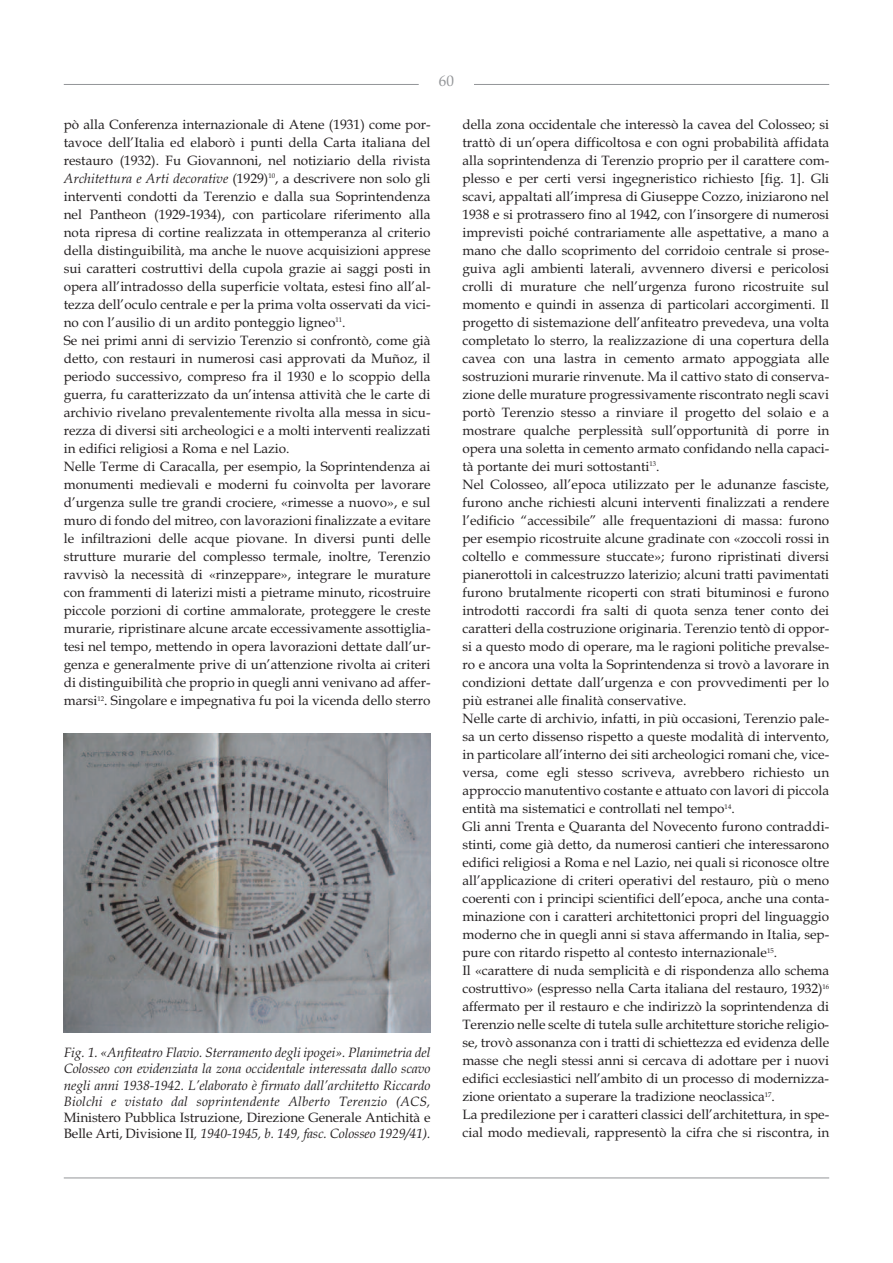
<style>
.page{position:relative;width:893px;height:1263px;background:#fff}
.page>*{position:absolute;margin:0;border:0;box-sizing:border-box;transform-origin:0 0}
.t1{font:15px "Book Antiqua";color:#939598}
.t2{font:13.5px/18px "Book Antiqua";color:#231f20}
.t3{font:italic 13.5px/16.4px "Book Antiqua";letter-spacing:.015em;color:#231f20;text-align:justify}
.s1{font-style:italic}
</style>
<div class="page">
<hr style="left:64px;top:84px;width:355px;height:1px;background:#939598">
<hr style="left:474px;top:84px;width:355px;height:1px;background:#939598">
<hr style="left:64px;top:1177px;width:765px;height:1px;background:#939598">
<img style="left:64px;top:733px;width:367px;height:299px">
<p class="t1" style="left:439px;top:72px;width:16px">60</p>
<p class="t2" style="left:64px;top:115px;width:368px">pò alla Conferenza internazionale di Atene (1931) come por&shy;tavoce dell’Italia ed elaborò i punti della Carta italiana del restauro (1932). Fu Giovannoni, nel notiziario della rivista <span class="s1">Architettura e Arti decorative</span> (1929)<sup>10</sup>, a descrivere non solo gli interventi condotti da Terenzio e dalla sua Soprintendenza nel Pantheon (1929-1934), con particolare riferimento alla nota ripresa di cortine realizzata in ottemperanza al criterio della distinguibilità, ma anche le nuove acquisizioni apprese sui caratteri costruttivi della cupola grazie ai saggi posti in opera all’intradosso della superficie voltata, estesi fino all’al&shy;tezza dell’oculo centrale e per la prima volta osservati da vici&shy;no con l’ausilio di un ardito ponteggio ligneo<sup>11</sup>.<br>Se nei primi anni di servizio Terenzio si confrontò, come già detto, con restauri in numerosi casi approvati da Muñoz, il periodo successivo, compreso fra il 1930 e lo scoppio della guerra, fu caratterizzato da un’intensa attività che le carte di archivio rivelano prevalentemente rivolta alla messa in sicu&shy;rezza di diversi siti archeologici e a molti interventi realizzati in edifici religiosi a Roma e nel Lazio.<br>Nelle Terme di Caracalla, per esempio, la Soprintendenza ai monumenti medievali e moderni fu coinvolta per lavorare d’urgenza sulle tre grandi crociere, «rimesse a nuovo», e sul muro di fondo del mitreo, con lavorazioni finalizzate a evitare le infiltrazioni delle acque piovane. In diversi punti delle strutture murarie del complesso termale, inoltre, Terenzio ravvisò la necessità di «rinzeppare», integrare le murature con frammenti di laterizi misti a pietrame minuto, ricostruire piccole porzioni di cortine ammalorate, proteggere le creste murarie, ripristinare alcune arcate eccessivamente assottiglia&shy;tesi nel tempo, mettendo in opera lavorazioni dettate dall’ur&shy;genza e generalmente prive di un’attenzione rivolta ai criteri di distinguibilità che proprio in quegli anni venivano ad affer&shy;marsi<sup>12</sup>. Singolare e impegnativa fu poi la vicenda dello sterro</p>
<p class="t2" style="left:462px;top:115px;width:368px">della zona occidentale che interessò la cavea del Colosseo; si trattò di un’opera difficoltosa e con ogni probabilità affidata alla soprintendenza di Terenzio proprio per il carattere com&shy;plesso e per certi versi ingegneristico richiesto [fig. 1]. Gli scavi, appaltati all’impresa di Giuseppe Cozzo, iniziarono nel 1938 e si protrassero fino al 1942, con l’insorgere di numerosi imprevisti poiché contrariamente alle aspettative, a mano a mano che dallo scoprimento del corridoio centrale si prose&shy;guiva agli ambienti laterali, avvennero diversi e pericolosi crolli di murature che nell’urgenza furono ricostruite sul momento e quindi in assenza di particolari accorgimenti. Il progetto di sistemazione dell’anfiteatro prevedeva, una volta completato lo sterro, la realizzazione di una copertura della cavea con una lastra in cemento armato appoggiata alle sostruzioni murarie rinvenute. Ma il cattivo stato di conserva&shy;zione delle murature progressivamente riscontrato negli scavi portò Terenzio stesso a rinviare il progetto del solaio e a mostrare qualche perplessità sull’opportunità di porre in opera una soletta in cemento armato confidando nella capaci&shy;tà portante dei muri sottostanti<sup>13</sup>.<br>Nel Colosseo, all’epoca utilizzato per le adunanze fasciste, furono anche richiesti alcuni interventi finalizzati a rendere l’edificio “accessibile” alle frequentazioni di massa: furono per esempio ricostruite alcune gradinate con «zoccoli rossi in coltello e commessure stuccate»; furono ripristinati diversi pianerottoli in calcestruzzo laterizio; alcuni tratti pavimentati furono brutalmente ricoperti con strati bituminosi e furono introdotti raccordi fra salti di quota senza tener conto dei caratteri della costruzione originaria. Terenzio tentò di oppor&shy;si a questo modo di operare, ma le ragioni politiche prevalse&shy;ro e ancora una volta la Soprintendenza si trovò a lavorare in condizioni dettate dall’urgenza e con provvedimenti per lo più estranei alle finalità conservative.<br>Nelle carte di archivio, infatti, in più occasioni, Terenzio pale&shy;sa un certo dissenso rispetto a queste modalità di intervento, in particolare all’interno dei siti archeologici romani che, vice&shy;versa, come egli stesso scriveva, avrebbero richiesto un approccio manutentivo costante e attuato con lavori di piccola entità ma sistematici e controllati nel tempo<sup>14</sup>.<br>Gli anni Trenta e Quaranta del Novecento furono contraddi&shy;stinti, come già detto, da numerosi cantieri che interessarono edifici religiosi a Roma e nel Lazio, nei quali si riconosce oltre all’applicazione di criteri operativi del restauro, più o meno coerenti con i principi scientifici dell’epoca, anche una conta&shy;minazione con i caratteri architettonici propri del linguaggio moderno che in quegli anni si stava affermando in Italia, sep&shy;pure con ritardo rispetto al contesto internazionale<sup>15</sup>.<br>Il «carattere di nuda semplicità e di rispondenza allo schema costruttivo» (espresso nella Carta italiana del restauro, 1932)<sup>16 </sup>affermato per il restauro e che indirizzò la soprintendenza di Terenzio nelle scelte di tutela sulle architetture storiche religio&shy;se, trovò assonanza con i tratti di schiettezza ed evidenza delle masse che negli stessi anni si cercava di adottare per i nuovi edifici ecclesiastici nell’ambito di un processo di modernizza&shy;zione orientato a superare la tradizione neoclassica<sup>17</sup>.<br>La predilezione per i caratteri classici dell’architettura, in spe&shy;cial modo medievali, rappresentò la cifra che si riscontra, in</p>
<p class="t3" style="left:64px;top:1044px;width:368px">Fig. 1. «Anfiteatro Flavio. Sterramento degli ipogei». Planimetria del Colosseo con evidenziata la zona occidentale interessata dallo scavo negli anni 1938-1942. L’elaborato è firmato dall’architetto Riccardo Biolchi e vistato dal soprintendente Alberto Terenzio (ACS,</p>
<p class="t2" style="left:64px;top:1109px;width:368px;line-height:16.4px">Ministero Pubblica Istruzione, Direzione Generale Antichità e<br>Belle Arti, Divisione II<span class="s1">, 1940-1945, b. 149, fasc. Colosseo 1929/41).</span></p>
</div>
